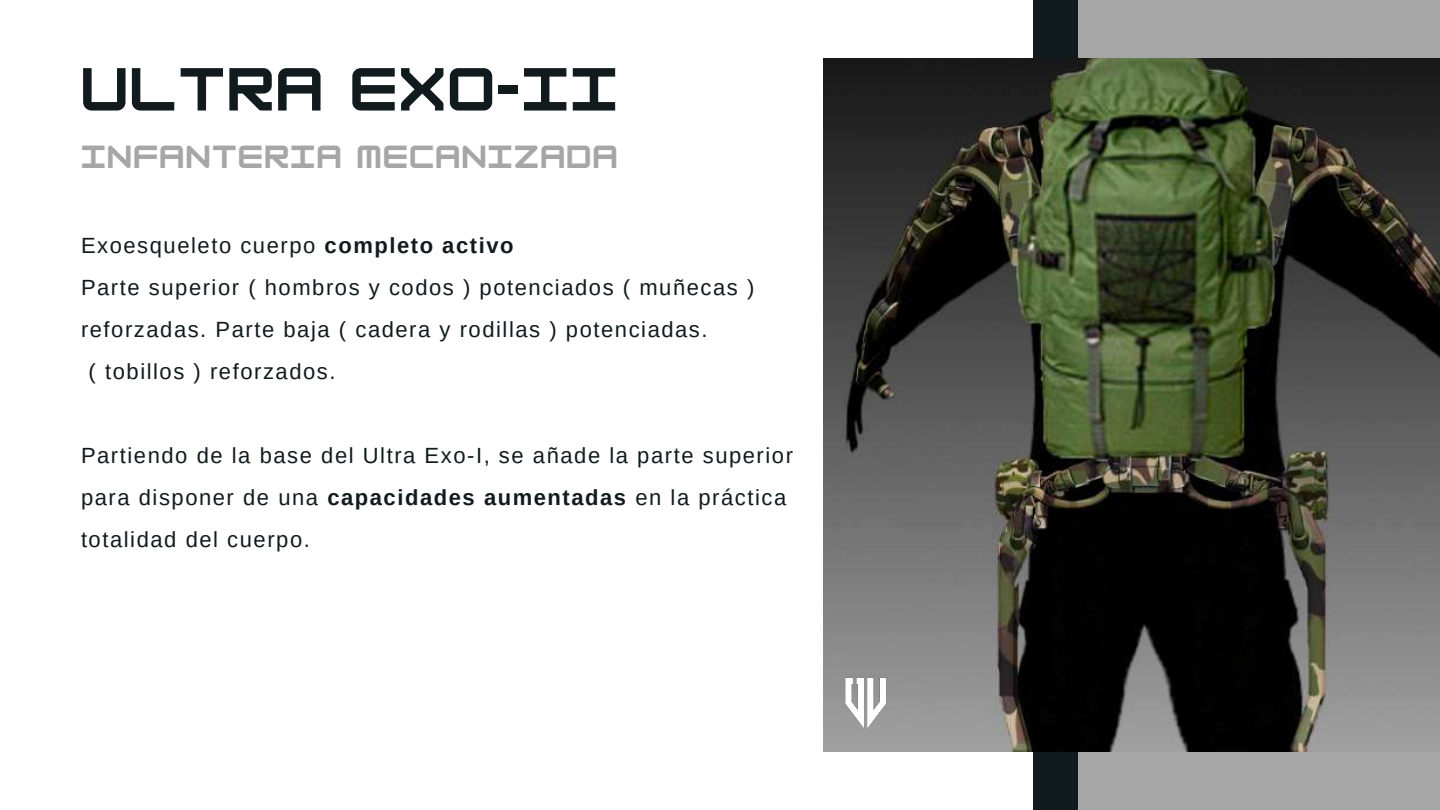
<style>
.page{position:relative;width:1440px;height:810px;background:#fff}
.page>*{position:absolute;margin:0;border:0;box-sizing:border-box;transform-origin:0 0}
.t1{font:700 53px "HK Modular";letter-spacing:.04em;color:#111b1e}
.t2{font:700 28px "HK Modular";letter-spacing:.055em;color:#a6a6a6}
.t3{font:22px/42px "Arimo";letter-spacing:.07em;color:#111b1e}
.s1{font-weight:700}
</style>
<div class="page">
<div style="left:1078px;top:0;width:362px;height:810px;background:#a6a6a6"></div>
<div style="left:1033px;top:0;width:45px;height:810px;background:#111b1e"></div>
<img style="left:823px;top:59px;width:617px;height:692px">
<img style="left:841px;top:676px;width:49px;height:53px">
<h1 class="t1" style="left:81px;top:58px;width:538px">ULTRA EXO-II</h1>
<p class="t2" style="left:81px;top:140px;width:538px">INFANTERIA MECANIZADA</p>
<p class="t3" style="left:81px;top:224px;width:434px">Exoesqueleto cuerpo <span class="s1">completo activo</span></p>
<p class="t3" style="left:81px;top:266px;width:675px">Parte superior ( hombros y codos ) potenciados ( muñecas )</p>
<p class="t3" style="left:81px;top:308px;width:628px">reforzadas. Parte baja ( cadera y rodillas ) potenciadas.</p>
<p class="t3" style="left:89px;top:350px;width:248px">( tobillos ) reforzados.</p>
<p class="t3" style="left:81px;top:434px;width:714px">Partiendo de la base del Ultra Exo-I, se añade la parte superior para disponer de una <span class="s1">capacidades aumentadas</span> en la práctica totalidad del cuerpo.</p>
</div>
